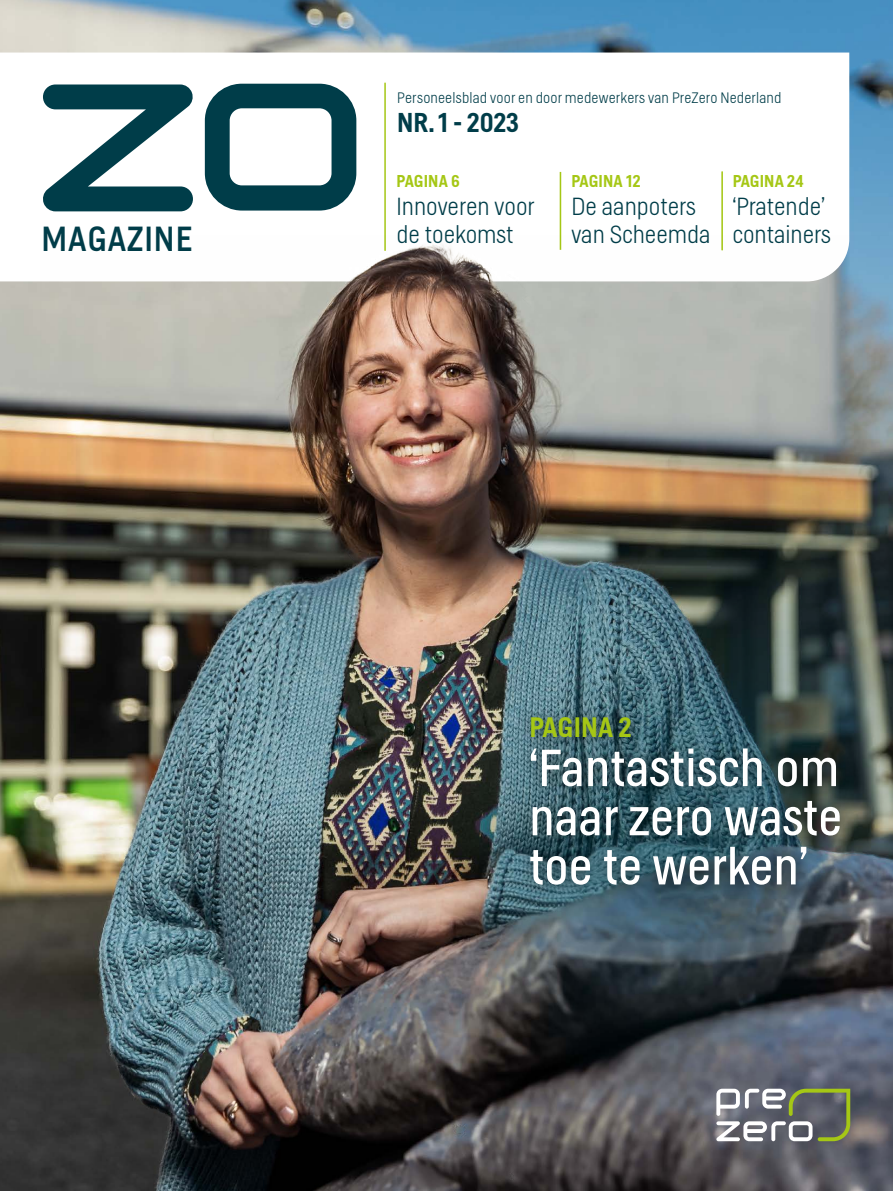
<style>
.page{position:relative;width:893px;height:1191px;background:#fff}
.page>*{position:absolute;margin:0;border:0;box-sizing:border-box;transform-origin:0 0}
.t1{font:300 51.6px/49.2px "Helsinki";color:#fff;text-align:justify}
.t2{font:34.5px "Helsinki";letter-spacing:.03em;color:#003d49}
.t3{font:500 27.9px "Helsinki";letter-spacing:.01em;color:#a5c715}
.t4{font:500 27px "Helsinki";color:#003d49}
.t5{font:100 24.45px/27.9px "Helsinki";color:#003d49}
.t6{font:500 16.95px "Helsinki";letter-spacing:.01em;color:#a5c715}
.t7{font:100 15px "Helsinki";letter-spacing:.01em;color:#003d49}
</style>
<div class="page">
<img style="left:0;top:0;width:893px;height:1191px">
<svg style="left:0;top:53px;width:849px;height:228px"></svg>
<hr style="left:384px;top:83px;width:2px;height:167px;background:#a5c715">
<svg style="left:42px;top:84px;width:152px;height:127px"></svg>
<svg style="left:205px;top:84px;width:151px;height:126px"></svg>
<hr style="left:560px;top:172px;width:1px;height:78px;background:#a5c715">
<hr style="left:721px;top:172px;width:2px;height:78px;background:#a5c715">
<img style="left:40px;top:235px;width:853px;height:956px">
<svg style="left:716px;top:1088px;width:134px;height:53px"></svg>
<div style="left:517px;top:705px;width:337px;height:194px;background:#000;opacity:.64"></div>
<h2 class="t2" style="left:42px;top:218px;width:152px">MAGAZINE</h2>
<p class="t7" style="left:397px;top:89px;width:386px">Personeelsblad voor en door medewerkers van PreZero Nederland</p>
<p class="t4" style="left:397px;top:106px;width:123px">NR. 1 - 2023</p>
<p class="t6" style="left:397px;top:171px;width:65px">PAGINA 6</p>
<p class="t5" style="left:396px;top:192px;width:140px">Innoveren voor de toekomst</p>
<p class="t6" style="left:572px;top:171px;width:71px">PAGINA 12</p>
<p class="t5" style="left:571px;top:192px;width:141px">De aanpoters van Scheemda</p>
<p class="t6" style="left:733px;top:171px;width:72px">PAGINA 24</p>
<p class="t5" style="left:732px;top:192px;width:100px">‘Pratende’ containers</p>
<p class="t3" style="left:529px;top:711px;width:104px">PAGINA 2</p>
<h1 class="t1" style="left:529px;top:742px;width:315px">‘Fantastisch om naar zero waste toe te werken’</h1>
</div>
